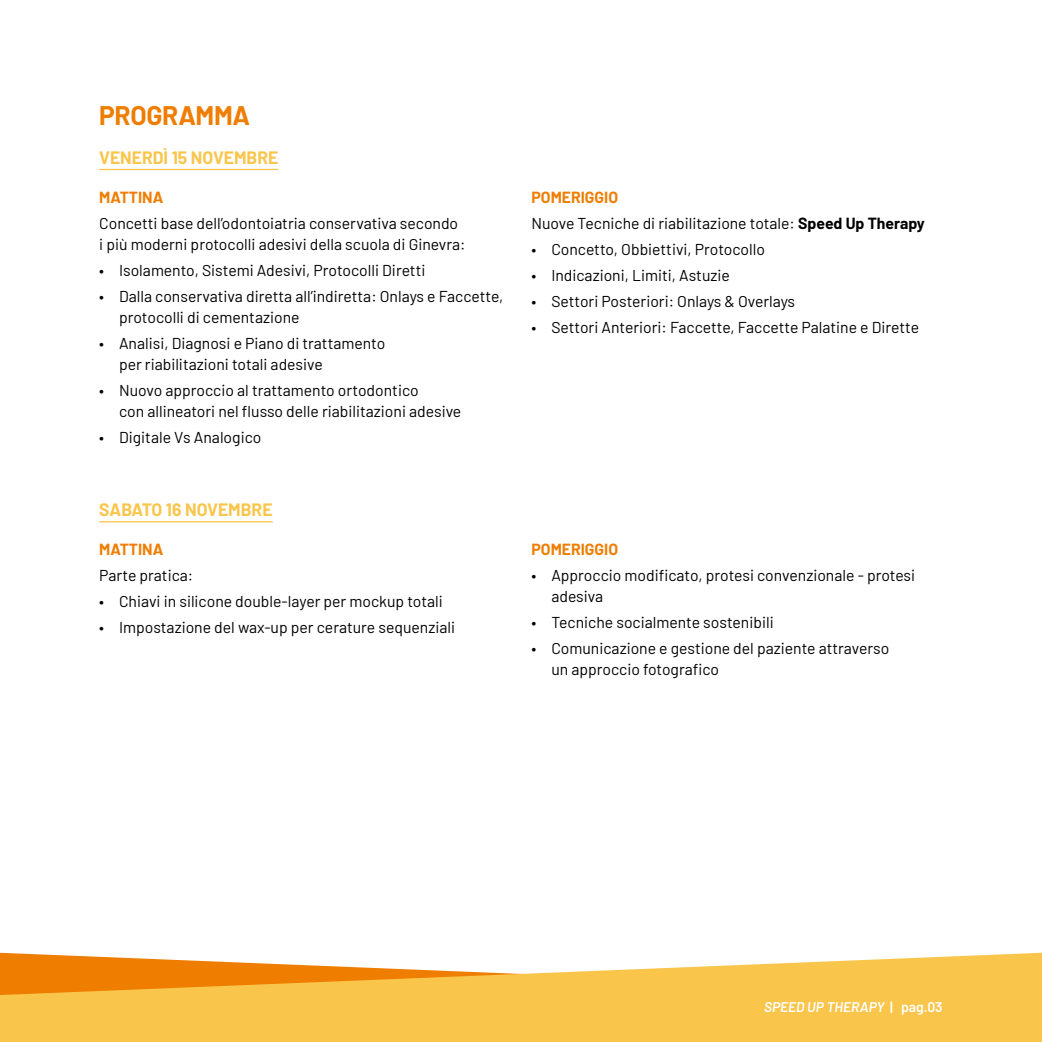
<style>
.page{position:relative;width:1042px;height:1042px;background:#fff}
.page>*{position:absolute;margin:0;border:0;box-sizing:border-box;transform-origin:0 0}
.Titolo{font:700 26.25px "Barlow";letter-spacing:-.01em;color:#ef7d00}
.Sottotitolo{font:700 17.5px "Barlow";color:#f9c54b}
.Testo{font:15.75px/21px "Barlow";color:#000}
.Testo-2{font:700 15.75px "Barlow";color:#ef7d00}
.t1{font:italic 600 14px "Barlow";color:#fff}
.s1{font-weight:700}
.s2{font-style:normal}
</style>
<div class="page">
<svg style="left:0;top:952px;width:1042px;height:90px;background:#f8c358"></svg>
<hr style="left:99px;top:169px;width:179px;height:1px;background:#f9c54b">
<hr style="left:99px;top:521px;width:174px;height:1px;background:#f9c54b">
<p class="Titolo" style="left:99px;top:97px;width:152px">PROGRAMMA</p>
<p class="Sottotitolo" style="left:99px;top:145px;width:181px">VENERDÌ 15 NOVEMBRE</p>
<p class="Testo-2" style="left:99px;top:185px;width:66px">MATTINA</p>
<p class="Testo" style="left:99px;top:211px;width:368px">Concetti base dell’odontoiatria conservativa secondo i più moderni protocolli adesivi della scuola di Ginevra:</p>
<p class="Testo" style="left:99px;top:258px;width:328px">• Isolamento, Sistemi Adesivi, Protocolli Diretti</p>
<p class="Testo" style="left:119px;top:284px;width:386px;text-indent:-20px">• Dalla conservativa diretta all’indiretta: Onlays e Faccette, protocolli di cementazione</p>
<p class="Testo" style="left:119px;top:331px;width:268px;text-indent:-20px">• Analisi, Diagnosi e Piano di trattamento per riabilitazioni totali adesive</p>
<p class="Testo" style="left:119px;top:378px;width:344px;text-indent:-20px">• Nuovo approccio al trattamento ortodontico<br>con allineatori nel flusso delle riabilitazioni adesive</p>
<p class="Testo" style="left:99px;top:425px;width:164px">• Digitale Vs Analogico</p>
<p class="Sottotitolo" style="left:99px;top:497px;width:175px">SABATO 16 NOVEMBRE</p>
<p class="Testo-2" style="left:99px;top:538px;width:66px">MATTINA</p>
<p class="Testo" style="left:99px;top:564px;width:96px">Parte pratica:</p>
<p class="Testo" style="left:99px;top:590px;width:345px">• Chiavi in silicone double-layer per mockup totali</p>
<p class="Testo" style="left:99px;top:615px;width:357px">• Impostazione del wax-up per cerature sequenziali</p>
<p class="Testo-2" style="left:531px;top:185px;width:88px">POMERIGGIO</p>
<p class="Testo" style="left:531px;top:211px;width:395px">Nuove Tecniche di riabilitazione totale: <span class="s1">Speed Up Therapy</span></p>
<p class="Testo" style="left:531px;top:237px;width:235px">• Concetto, Obbiettivi, Protocollo</p>
<p class="Testo" style="left:531px;top:263px;width:200px">• Indicazioni, Limiti, Astuzie</p>
<p class="Testo" style="left:531px;top:289px;width:265px">• Settori Posteriori: Onlays &amp; Overlays</p>
<p class="Testo" style="left:531px;top:315px;width:389px">• Settori Anteriori: Faccette, Faccette Palatine e Dirette</p>
<p class="Testo-2" style="left:531px;top:538px;width:88px">POMERIGGIO</p>
<p class="Testo" style="left:551px;top:564px;width:365px;text-indent:-20px">• Approccio modificato, protesi convenzionale - protesi adesiva</p>
<p class="Testo" style="left:531px;top:611px;width:244px">• Tecniche socialmente sostenibili</p>
<p class="Testo" style="left:551px;top:636px;width:339px;text-indent:-20px">• Comunicazione e gestione del paziente attraverso un approccio fotografico</p>
<p class="t1" style="left:764px;top:997px;width:180px">SPEED UP THERAPY <span class="s2">| pag.03</span></p>
</div>
